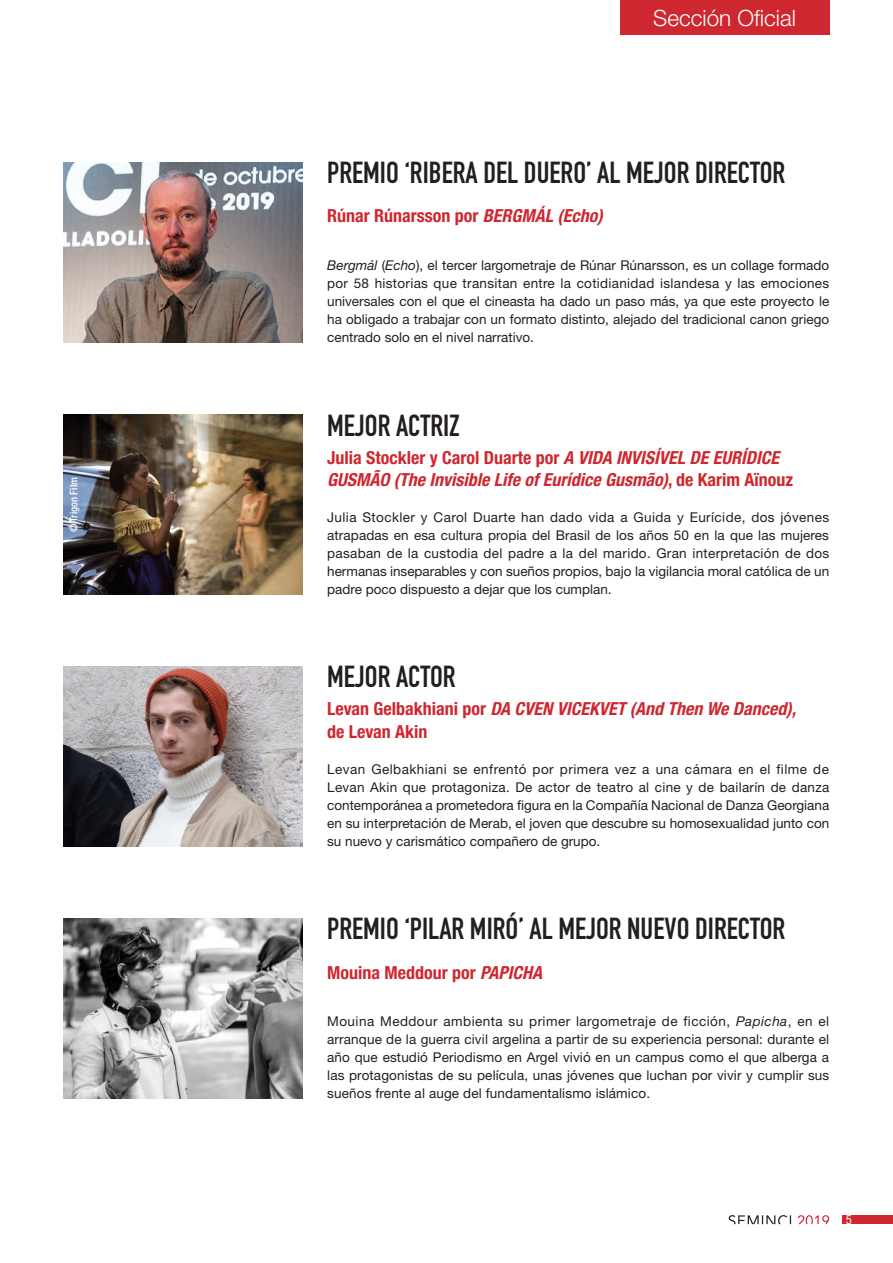
<style>
.page{position:relative;width:893px;height:1263px;background:#fff}
.page>*{position:absolute;margin:0;border:0;box-sizing:border-box;transform-origin:0 0}
.t1{font:30px "DIN Engschrift Std";color:#231f20}
.t2{font:300 22.5px "Helvetica Neue LT Std";color:#fff}
.t3{font:italic 700 condensed 18px/22.5px "Helvetica Neue LT Std";color:#cf2730}
.t4{font:700 condensed 18px "Helvetica Neue LT Std";color:#cf2730}
.t5{font:13.5px/18px "Helvetica Neue LT Std";color:#231f20;text-align:justify}
.t6{font:condensed 12.75px "Helvetica Neue LT Std";color:#fff}
.t7{font:500 condensed 10.5px "Helvetica Neue LT Std";color:#fff}
.s1{font-style:italic}
.s2{font-style:normal}
</style>
<div class="page">
<div style="left:843px;top:1215px;width:50px;height:9px;background:#cf2730"></div>
<svg style="left:729px;top:1215px;width:62px;height:9px"></svg>
<svg style="left:798px;top:1215px;width:31px;height:9px"></svg>
<div style="left:620px;top:0;width:209px;height:35px;background:#cf2730"></div>
<img style="left:64px;top:162px;width:238px;height:180px">
<img style="left:64px;top:666px;width:238px;height:180px">
<img style="left:64px;top:918px;width:238px;height:180px">
<img style="left:64px;top:415px;width:238px;height:180px">
<p class="t7" style="left:68px;top:532px;width:57px;rotate:-90deg">© Trigon Film</p>
<h2 class="t2" style="left:653px;top:4px;width:144px">Sección Oficial</h2>
<h1 class="t1" style="left:327px;top:155px;width:460px">PREMIO ‘RIBERA DEL DUERO’ AL MEJOR DIRECTOR</h1>
<h3 class="t4" style="left:327px;top:205px;width:277px">Rúnar Rúnarsson por <span class="s1">BERGMÁL (Echo)</span></h3>
<p class="t5" style="left:327px;top:256px;width:503px"><span class="s1">Bergmál</span> (<span class="s1">Echo</span>), el tercer largometraje de Rúnar Rúnarsson, es un collage formado por 58 historias que transitan entre la cotidianidad islandesa y las emociones universales con el que el cineasta ha dado un paso más, ya que este proyecto le ha obligado a trabajar con un formato distinto, alejado del tradicional canon griego centrado solo en el nivel narrativo.</p>
<h1 class="t1" style="left:327px;top:408px;width:134px">MEJOR ACTRIZ</h1>
<h3 class="t3" style="left:327px;top:446px;width:467px"><span class="s2">Julia Stockler y Carol Duarte por</span> A VIDA INVISÍVEL DE EURÍDICE<br>GUSMÃO (The Invisible Life of Eurídice Gusmão)<span class="s2">, de Karim Aïnouz</span></h3>
<p class="t5" style="left:327px;top:508px;width:504px">Julia Stockler y Carol Duarte han dado vida a Guida y Eurícide, dos jóvenes atrapadas en esa cultura propia del Brasil de los años 50 en la que las mujeres pasaban de la custodia del padre a la del marido. Gran interpretación de dos hermanas inseparables y con sueños propios, bajo la vigilancia moral católica de un padre poco dispuesto a dejar que los cumplan.</p>
<h1 class="t1" style="left:327px;top:659px;width:130px">MEJOR ACTOR</h1>
<h3 class="t3" style="left:327px;top:698px;width:470px"><span class="s2">Levan Gelbakhiani por</span> DA CVEN VICEKVET (And Then We Danced), <span class="s2">de Levan Akin</span></h3>
<p class="t5" style="left:327px;top:760px;width:504px">Levan Gelbakhiani se enfrentó por primera vez a una cámara en el filme de Levan Akin que protagoniza. De actor de teatro al cine y de bailarín de danza contemporánea a prometedora figura en la Compañía Nacional de Danza Georgiana en su interpretación de Merab, el joven que descubre su homosexualidad junto con su nuevo y carismático compañero de grupo.</p>
<h1 class="t1" style="left:327px;top:911px;width:460px">PREMIO ‘PILAR MIRÓ’ AL MEJOR NUEVO DIRECTOR</h1>
<h3 class="t4" style="left:327px;top:961px;width:216px">Mouina Meddour por <span class="s1">PAPICHA</span></h3>
<p class="t5" style="left:327px;top:1012px;width:504px">Mouina Meddour ambienta su primer largometraje de ficción, <span class="s1">Papicha</span>, en el arranque de la guerra civil argelina a partir de su experiencia personal: durante el año que estudió Periodismo en Argel vivió en un campus como el que alberga a las protagonistas de su película, unas jóvenes que luchan por vivir y cumplir sus sueños frente al auge del fundamentalismo islámico.</p>
<p class="t6" style="left:846px;top:1212px;width:8px">5</p>
</div>
